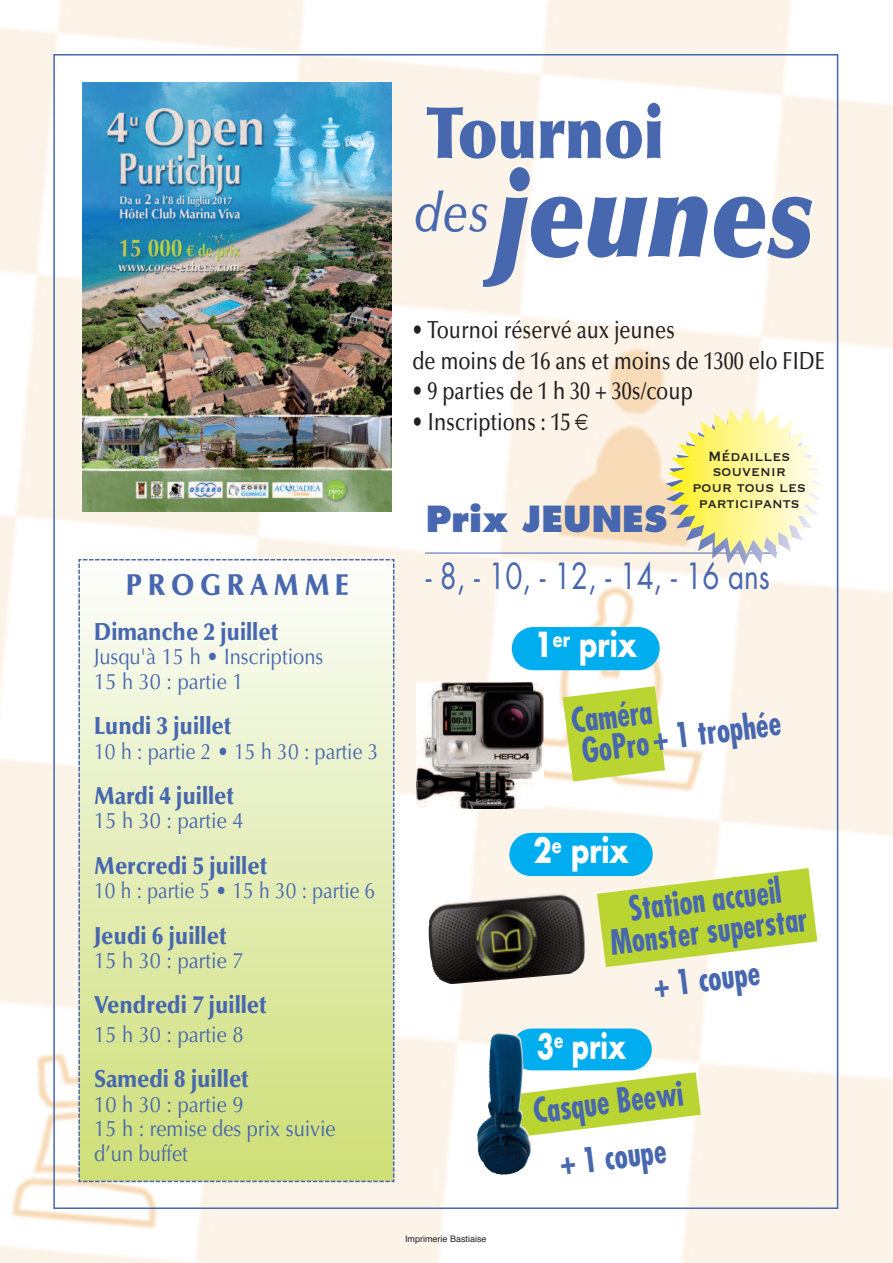
<style>
.page{position:relative;width:893px;height:1263px;background:#fff}
.page>*{position:absolute;margin:0;border:0;box-sizing:border-box;transform-origin:0 0}
.t1{font:italic 900 115.05px "Optima";color:#4767af;scale:.85 1}
.t2{font:900 71.55px "Optima";color:#4767af;scale:.85 1}
.t3{font:34.95px "Futura";color:#4767af;scale:.79 1}
.t4{font:800 34.95px "Futura";color:#4767af}
.t5{font:700 condensed 33.6px/31.2px "Futura";color:#4767af;text-align:center;scale:.89 1}
.t6{font:700 condensed 33.6px/54.9px "Futura";color:#4767af;text-align:center;scale:.9 1}
.t7{font:700 condensed 33.6px "Futura";color:#4767af;scale:.91 1}
.t8{font:700 33.6px "Futura";color:#fff;scale:.8 1}
.t9{font:700 33.6px "Futura";color:#fff;scale:.75 1}
.t10{font:900 30px "Optima";letter-spacing:.2em;color:#4767af;scale:.9 1}
.t11{font:500 24.75px/30.3px "Optima";color:#231f20;scale:.8 1}
.t12{font:900 24.45px "Optima";color:#4767af;scale:.9 1}
.t13{font:22.35px/24.5px "Optima";color:#4767af;scale:.9 1}
.t14{font:22.35px "Optima";color:#4767af;scale:.87 1}
.t15{font:22.35px "Optima";color:#4767af;scale:.86 1}
.t16{font:17.7px/15.8px "Copperplate";color:#231f20;text-align:center;scale:.91 1}
.t17{font:9px "Helvetica";color:#231f20}
</style>
<div class="page">
<img style="left:0;top:0;width:893px;height:1263px">
<hr style="left:425px;top:553px;width:352px;height:1px;background:#4767af">
<svg style="left:78px;top:558px;width:317px;height:625px;background:#e3ecb8"></svg>
<svg style="left:532px;top:1072px;width:169px;height:64px"></svg>
<img style="left:428px;top:891px;width:157px;height:93px">
<svg style="left:597px;top:868px;width:220px;height:99px;background:#cbdd65"></svg>
<div style="left:511px;top:1028px;width:141px;height:42px;background:#00aeef;border-radius:21px"></div>
<div style="left:509px;top:833px;width:144px;height:43px;background:#00aeef;border-radius:22px"></div>
<div style="left:512px;top:627px;width:148px;height:43px;background:#00aeef;border-radius:22px"></div>
<img style="left:417px;top:682px;width:126px;height:126px">
<svg style="left:563px;top:686px;width:102px;height:95px;background:#c6da56"></svg>
<img style="left:477px;top:1032px;width:55px;height:143px">
<img style="left:83px;top:83px;width:308px;height:429px">
<svg style="left:666px;top:407px;width:159px;height:158px"></svg>
<svg style="left:575px;top:413px;width:13px;height:16px"></svg>
<h3 class="t10" style="left:126px;top:573px;width:249px">PROGRAMME</h3>
<p class="t12" style="left:94px;top:622px;width:206px">Dimanche 2 juillet</p>
<p class="t13" style="left:94px;top:646px;width:256px">Jusqu'à 15 h • Inscriptions<br>15 h 30 : partie 1</p>
<p class="t12" style="left:94px;top:716px;width:154px">Lundi 3 juillet</p>
<p class="t14" style="left:94px;top:742px;width:328px">10 h : partie 2 • 15 h 30 : partie 3</p>
<p class="t12" style="left:94px;top:786px;width:157px">Mardi 4 juillet</p>
<p class="t13" style="left:94px;top:811px;width:167px">15 h 30 : partie 4</p>
<p class="t12" style="left:94px;top:856px;width:194px">Mercredi 5 juillet</p>
<p class="t15" style="left:94px;top:881px;width:328px">10 h : partie 5 • 15 h 30 : partie 6</p>
<p class="t12" style="left:94px;top:925px;width:148px">Jeudi 6 juillet</p>
<p class="t13" style="left:94px;top:950px;width:167px">15 h 30 : partie 7</p>
<p class="t12" style="left:94px;top:995px;width:193px">Vendredi 7 juillet</p>
<p class="t13" style="left:94px;top:1024px;width:167px">15 h 30 : partie 8</p>
<p class="t12" style="left:94px;top:1069px;width:173px">Samedi 8 juillet</p>
<p class="t13" style="left:94px;top:1094px;width:270px">10 h 30 : partie 9<br>15 h : remise des prix suivie d’un buffet</p>
<h2 class="t2" style="left:426px;top:104px;width:281px">Tournoi</h2>
<h1 class="t1" style="left:413px;top:170px;width:474px"><sup>des</sup> jeunes</h1>
<p class="t11" style="left:412px;top:317px;width:517px">• Tournoi réservé aux jeunes<br>de moins de 16 ans et moins de 1300 elo FIDE</p>
<p class="t11" style="left:412px;top:378px;width:352px">• 9 parties de 1 h 30 + 30s/coup</p>
<p class="t11" style="left:412px;top:408px;width:200px">• Inscriptions : 15</p>
<h3 class="t4" style="left:426px;top:503px;width:243px">Prix JEUNES</h3>
<p class="t16" style="left:693px;top:447px;width:126px">Médailles souvenir pour tous les participants</p>
<h3 class="t3" style="left:426px;top:561px;width:437px">- 8, - 10, - 12, - 14, - 16 ans</h3>
<h3 class="t8" style="left:534px;top:629px;width:130px">1<sup>er</sup> prix</h3>
<h3 class="t6" style="left:570px;top:708px;width:92px;line-height:31.2px;text-align:left;rotate:-7deg">Caméra<br>GoPro</h3>
<h3 class="t7" style="left:651px;top:724px;width:143px;rotate:-7deg">+ 1 trophée</h3>
<h3 class="t8" style="left:533px;top:835px;width:121px">2<sup>e</sup> prix</h3>
<h3 class="t5" style="left:605px;top:899px;width:224px;rotate:-7deg">Station accueil<br>Monster superstar</h3>
<h3 class="t7" style="left:652px;top:971px;width:119px;rotate:-7deg">+ 1 coupe</h3>
<h3 class="t9" style="left:537px;top:1031px;width:121px">3<sup>e</sup> prix</h3>
<p class="t17" style="left:405px;top:1233px;width:83px">Imprimerie Bastiaise</p>
<h3 class="t6" style="left:530px;top:1087px;width:169px;rotate:-7deg">Casque Beewi + 1 coupe</h3>
</div>
